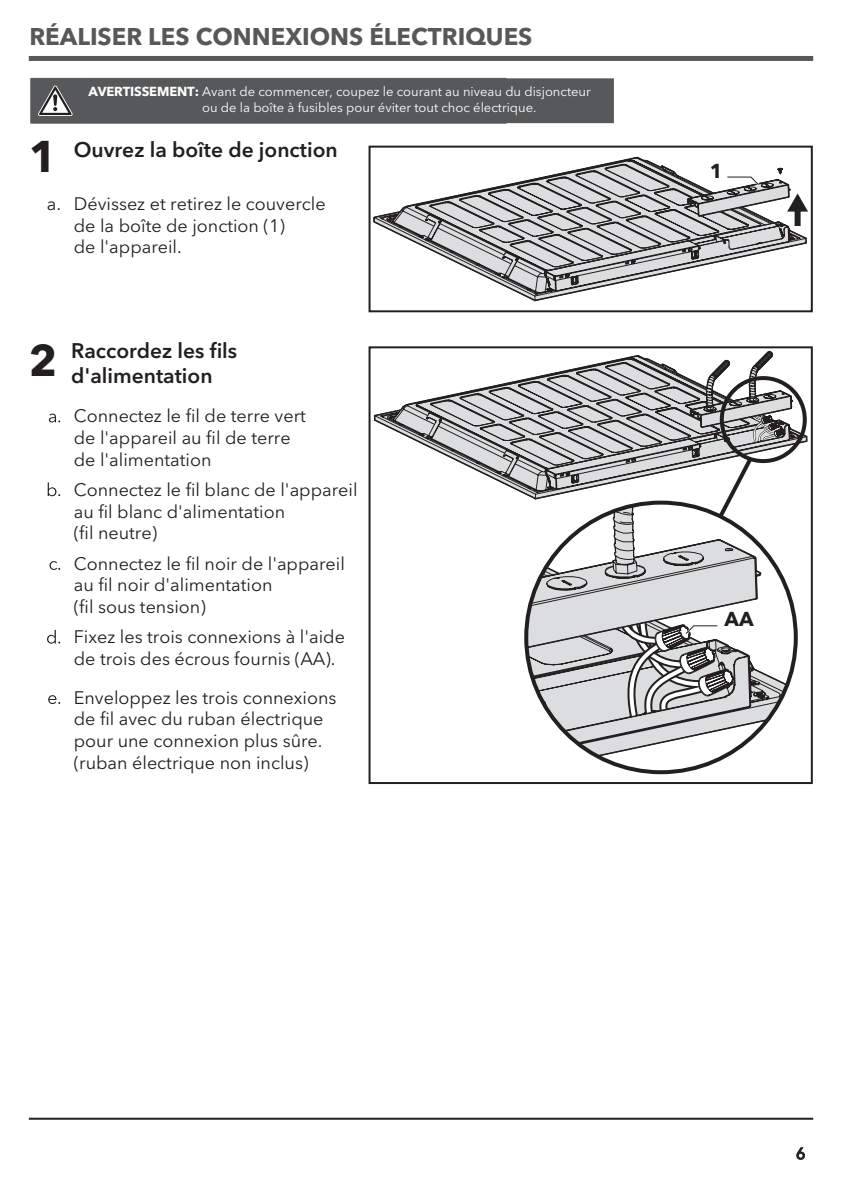
<style>
.page{position:relative;width:842px;height:1191px;background:#fff}
.page>*{position:absolute;margin:0;border:0;box-sizing:border-box;transform-origin:0 0}
.t1{font:700 44px "Avenir Next LT Pro";color:#231f20}
.t2{font:700 24px "Avenir Next LT Pro";color:#57585a}
.t3{font:600 21px/25.2px "Avenir Next LT Pro";color:#231f20}
.t4{font:700 20px "Avenir Next LT Pro";color:#231f20}
.t5{font:18px/21.6px "Avenir Next LT Pro";color:#231f20}
.t6{font:13px/15.6px "Avenir Next LT Pro";color:#fff}
.s1{font-weight:700}
</style>
<div class="page">
<hr style="left:29px;top:1117px;width:784px;height:2px;background:#231f20">
<svg style="left:796px;top:1147px;width:9px;height:12px"></svg>
<div style="left:29px;top:56px;width:784px;height:5px;background:#57585a"></div>
<svg style="left:373px;top:212px;width:210px;height:89px"></svg>
<svg style="left:393px;top:161px;width:415px;height:130px"></svg>
<div style="left:369px;top:146px;width:444px;height:166px;border:2px solid #231f20"></div>
<svg style="left:49px;top:413px;width:11px;height:9px"></svg>
<svg style="left:48px;top:482px;width:12px;height:14px"></svg>
<svg style="left:49px;top:561px;width:11px;height:9px"></svg>
<svg style="left:47px;top:630px;width:13px;height:13px"></svg>
<svg style="left:48px;top:695px;width:12px;height:9px"></svg>
<svg style="left:374px;top:410px;width:20px;height:21px"></svg>
<svg style="left:556px;top:725px;width:210px;height:49px"></svg>
<svg style="left:394px;top:351px;width:413px;height:374px"></svg>
<div style="left:369px;top:346px;width:444px;height:438px;border:2px solid #231f20"></div>
<hr style="left:30px;top:79px;width:1px;height:44px;background:#57585a">
<hr style="left:31px;top:123px;width:50px;height:1px;background:#57585a">
<hr style="left:81px;top:123px;width:425px;height:1px;background:#57585a">
<div style="left:31px;top:78px;width:583px;height:45px;background:#57585a"></div>
<h2 class="t2" style="left:29px;top:22px;width:504px">RÉALISER LES CONNEXIONS ÉLECTRIQUES</h2>
<p class="t6" style="left:202px;top:84px;width:390px;text-indent:-114px"><span class="s1">AVERTISSEMENT:</span> Avant de commencer, coupez le courant au niveau du disjoncteur ou de la boîte à fusibles pour éviter tout choc électrique.</p>
<p class="t3" style="left:74px;top:136px;width:265px">Ouvrez la boîte de jonction</p>
<h1 class="t1" style="left:29px;top:129px;width:30px">1</h1>
<p class="t5" style="left:74px;top:193px;width:253px;text-indent:-27px">a. Dévissez et retirez le couvercle de la boîte de jonction (1)<br>de l'appareil.</p>
<h1 class="t1" style="left:29px;top:333px;width:30px">2</h1>
<p class="t3" style="left:71px;top:338px;width:168px">Raccordez les fils d'alimentation</p>
<p class="t5" style="left:74px;top:405px;width:234px">Connectez le fil de terre vert de l'appareil au fil de terre de l'alimentation</p>
<p class="t5" style="left:74px;top:479px;width:285px">Connectez le fil blanc de l'appareil au fil blanc d'alimentation<br>(fil neutre)</p>
<p class="t5" style="left:74px;top:552px;width:273px">Connectez le fil noir de l'appareil au fil noir d'alimentation<br>(fil sous tension)</p>
<p class="t5" style="left:74px;top:626px;width:273px">Fixez les trois connexions à l'aide de trois des écrous fournis (AA).</p>
<p class="t5" style="left:74px;top:686px;width:264px">Enveloppez les trois connexions de fil avec du ruban électrique pour une connexion plus sûre. (ruban électrique non inclus)</p>
<p class="t4" style="left:710px;top:159px;width:14px">1</p>
<p class="t4" style="left:724px;top:606px;width:31px">AA</p>
</div>
